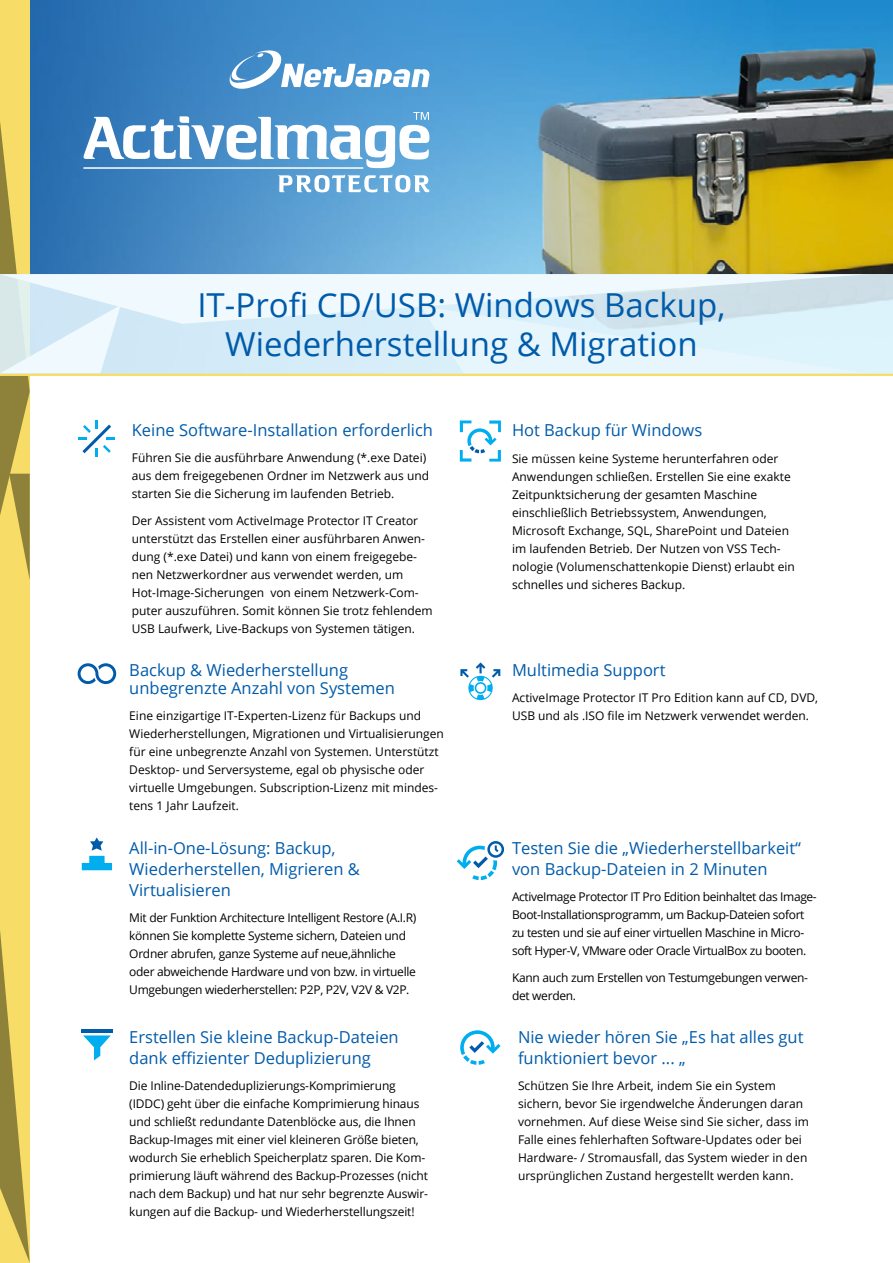
<style>
.page{position:relative;width:893px;height:1263px;background:#fff}
.page>*{position:absolute;margin:0;border:0;box-sizing:border-box;transform-origin:0 0}
.t1{font:33px/39px "Open Sans";color:#005baa;text-align:center}
.t2{font:16.5px/21px "Open Sans";color:#005baa}
.t3{font:12px/18px "Open Sans";color:#000}
.t4{font:12px/18px "Open Sans";letter-spacing:-.025em;color:#000}
.t5{font:12px/18px "Open Sans";letter-spacing:-.03em;color:#000}
</style>
<div class="page">
<img style="left:30px;top:0;width:863px;height:374px">
<svg style="left:78px;top:663px;width:38px;height:21px"></svg>
<svg style="left:460px;top:662px;width:40px;height:38px"></svg>
<svg style="left:82px;top:856px;width:30px;height:14px"></svg>
<svg style="left:90px;top:838px;width:13px;height:12px"></svg>
<svg style="left:457px;top:841px;width:47px;height:39px"></svg>
<svg style="left:83px;top:1035px;width:28px;height:25px"></svg>
<hr style="left:81px;top:1029px;width:31px;height:3px;background:#005baa">
<svg style="left:460px;top:1030px;width:41px;height:35px"></svg>
<svg style="left:229px;top:50px;width:201px;height:39px"></svg>
<div style="left:0;top:0;width:30px;height:1263px;background:#f7dd67"></div>
<svg style="left:0;top:931px;width:30px;height:332px"></svg>
<div style="left:0;top:274px;width:893px;height:99px;background:linear-gradient(to bottom,#cee0e8,#e3fbff)"></div>
<svg style="left:0;top:112px;width:868px;height:468px"></svg>
<hr style="left:0;top:374px;width:893px;height:2px;background:#f7dd67">
<h1 class="t1" style="left:197px;top:285px;width:530px">IT-Profi CD/USB: Windows Backup,<br>Wiederherstellung &amp; Migration</h1>
<h2 class="t2" style="left:132px;top:419px;width:303px">Keine Software-Installation erforderlich</h2>
<p class="t3" style="left:132px;top:448px;width:299px">Führen Sie die ausführbare Anwendung (*.exe Datei) aus dem freigegebenen Ordner im Netzwerk aus und starten Sie die Sicherung im laufenden Betrieb.</p>
<p class="t3" style="left:132px;top:511px;width:302px">Der Assistent vom ActiveImage Protector IT Creator unterstützt das Erstellen einer ausführbaren Anwen&shy;dung (*.exe Datei) und kann von einem freigegebe&shy;nen Netzwerkordner aus verwendet werden, um Hot-Image-Sicherungen von einem Netzwerk-Com&shy;puter auszuführen. Somit können Sie trotz fehlendem USB Laufwerk, Live-Backups von Systemen tätigen.</p>
<h2 class="t2" style="left:129px;top:660px;width:267px;line-height:18px">Backup &amp; Wiederherstellung unbegrenzte Anzahl von Systemen</h2>
<p class="t3" style="left:129px;top:707px;width:316px">Eine einzigartige IT-Experten-Lizenz für Backups und Wiederherstellungen, Migrationen und Virtualisierungen für eine unbegrenzte Anzahl von Systemen. Unterstützt Desktop- und Serversysteme, egal ob physische oder virtuelle Umgebungen. Subscription-Lizenz mit mindes&shy;tens 1 Jahr Laufzeit.</p>
<h2 class="t2" style="left:129px;top:837px;width:232px">All-in-One-Lösung: Backup,<br>Wiederherstellen, Migrieren &amp;<br>Virtualisieren</h2>
<p class="t4" style="left:129px;top:908px;width:289px">Mit der Funktion Architecture Intelligent Restore (A.I.R) können Sie komplette Systeme sichern, Dateien und Ordner abrufen, ganze Systeme auf neue,ähnliche oder abweichende Hardware und von bzw. in virtuelle Umgebungen wiederherstellen: P2P, P2V, V2V &amp; V2P.</p>
<h2 class="t2" style="left:129px;top:1026px;width:271px">Erstellen Sie kleine Backup-Dateien dank effizienter Deduplizierung</h2>
<p class="t3" style="left:129px;top:1077px;width:300px">Die Inline-Datendeduplizierungs-Komprimierung (IDDC) geht über die einfache Komprimierung hinaus und schließt redundante Datenblöcke aus, die Ihnen Backup-Images mit einer viel kleineren Größe bieten, wodurch Sie erheblich Speicherplatz sparen. Die Kom&shy;primierung läuft während des Backup-Prozesses (nicht nach dem Backup) und hat nur sehr begrenzte Auswir&shy;kungen auf die Backup- und Wiederherstellungszeit!</p>
<h2 class="t2" style="left:512px;top:420px;width:192px">Hot Backup für Windows</h2>
<p class="t3" style="left:512px;top:449px;width:284px">Sie müssen keine Systeme herunterfahren oder Anwendungen schließen. Erstellen Sie eine exakte Zeitpunktsicherung der gesamten Maschine einschließlich Betriebssystem, Anwendungen, Microsoft Exchange, SQL, SharePoint und Dateien im laufenden Betrieb. Der Nutzen von VSS Tech&shy;nologie (Volumenschattenkopie Dienst) erlaubt ein schnelles und sicheres Backup.</p>
<h2 class="t2" style="left:512px;top:659px;width:155px">Multimedia Support</h2>
<p class="t3" style="left:512px;top:689px;width:308px">ActiveImage Protector IT Pro Edition kann auf CD, DVD,<br>USB und als .ISO file im Netzwerk verwendet werden.</p>
<h2 class="t2" style="left:512px;top:837px;width:290px">Testen Sie die „Wiederherstellbarkeit“ von Backup-Dateien in 2 Minuten</h2>
<p class="t5" style="left:512px;top:887px;width:306px">ActiveImage Protector IT Pro Edition beinhaltet das Image-Boot-Installationsprogramm, um Backup-Dateien sofort zu testen und sie auf einer virtuellen Maschine in Micro&shy;soft Hyper-V, VMware oder Oracle VirtualBox zu booten.</p>
<p class="t4" style="left:512px;top:968px;width:297px">Kann auch zum Erstellen von Testumgebungen verwen&shy;det werden.</p>
<h2 class="t2" style="left:518px;top:1026px;width:287px">Nie wieder hören Sie „Es hat alles gut funktioniert bevor ... „</h2>
<p class="t3" style="left:518px;top:1077px;width:292px">Schützen Sie Ihre Arbeit, indem Sie ein System sichern, bevor Sie irgendwelche Änderungen daran vornehmen. Auf diese Weise sind Sie sicher, dass im Falle eines fehlerhaften Software-Updates oder bei Hardware- / Stromausfall, das System wieder in den ursprünglichen Zustand hergestellt werden kann.</p>
</div>
